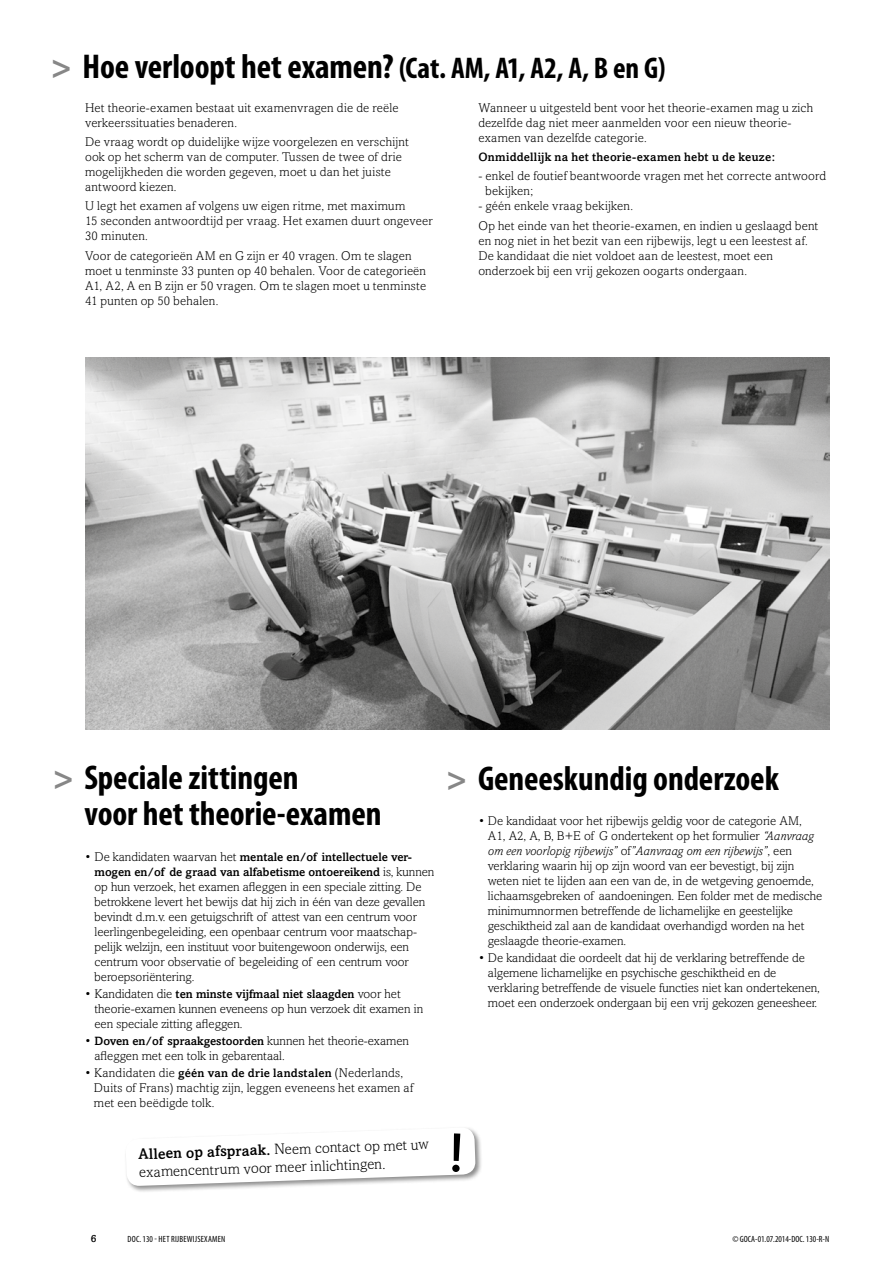
<style>
.page{position:relative;width:893px;height:1263px;background:#fff}
.page>*{position:absolute;margin:0;border:0;box-sizing:border-box;transform-origin:0 0}
.t1{font:700 condensed 34.5px "Myriad Pro";letter-spacing:-.005em;color:#000}
.t2{font:300 15px/18px "Amasis";color:#000}
.t3{font:300 12.75px/15px "Amasis";color:#000}
.t4{font:500 12px/15px "Amasis";color:#000}
.t5{font:500 12px "Amasis";letter-spacing:.02em;color:#000}
.t6{font:500 10.5px "Amasis";color:#000}
.t7{font:condensed 9px "Myriad Pro";letter-spacing:.015em;color:#000}
.s1{font-stretch:normal;color:#878787}
.s2{font-size:30px}
.s3{font-weight:300;font-size:12.75px}
.s4{font-weight:500;font-size:12px}
.s5{font-style:italic}
.s6{font-weight:500}
</style>
<div class="page">
<img style="left:85px;top:357px;width:744px;height:372px">
<div style="left:124px;top:1126px;width:359px;height:67px;background:#000;opacity:.45"></div>
<svg style="left:125px;top:1127px;width:351px;height:59px"></svg>
<h1 class="t1" style="left:51px;top:48px;width:616px"><span class="s1">&gt;</span> H oe verloopt het examen? <span class="s2">(Cat. AM, A1, A2, A, B en G)</span></h1>
<p class="t3" style="left:85px;top:100px;width:315px">Het theorie-examen bestaat uit examenvragen die de reële verkeerssituaties benaderen.</p>
<p class="t3" style="left:85px;top:134px;width:325px">De vraag wordt op duidelijke wijze voorgelezen en verschijnt ook op het scherm van de computer. Tussen de twee of drie mogelijkheden die worden gegeven, moet u dan het juiste antwoord kiezen.</p>
<p class="t3" style="left:85px;top:198px;width:349px">U legt het examen af volgens uw eigen ritme, met maximum<br>15 seconden antwoordtijd per vraag. Het examen duurt ongeveer<br>30 minuten.</p>
<p class="t3" style="left:85px;top:248px;width:343px">Voor de categorieën AM en G zijn er 40 vragen. Om te slagen moet u tenminste 33 punten op 40 behalen. Voor de categorieën A1, A2, A en B zijn er 50 vragen. Om te slagen moet u tenminste 41 punten op 50 behalen.</p>
<p class="t3" style="left:478px;top:100px;width:336px">Wanneer u uitgesteld bent voor het theorie-examen mag u zich dezelfde dag niet meer aanmelden voor een nieuw theorie&shy;examen van dezelfde categorie.</p>
<p class="t5" style="left:478px;top:150px;width:298px">Onmiddellijk na het theorie-examen hebt u de keuze:</p>
<p class="t3" style="left:486px;top:169px;width:342px;text-indent:-7px">- enkel de foutief beantwoorde vragen met het correcte antwoord bekijken;</p>
<p class="t3" style="left:478px;top:196px;width:341px;line-height:19.2px">- géén enkele vraag bekijken.<br>Op het einde van het theorie-examen, en indien u geslaagd bent</p>
<p class="t3" style="left:478px;top:233px;width:331px">en nog niet in het bezit van een rijbewijs, legt u een leestest af.<br>De kandidaat die niet voldoet aan de leestest, moet een onderzoek bij een vrij gekozen oogarts ondergaan.</p>
<h1 class="t1" style="left:53px;top:758px;width:247px"><span class="s1">&gt;</span> Speciale zittingen</h1>
<h1 class="t1" style="left:446px;top:759px;width:334px"><span class="s1">&gt;</span> Geneeskundig onderzoek</h1>
<h1 class="t1" style="left:85px;top:794px;width:298px">voor het theorie-examen</h1>
<p class="t4" style="left:95px;top:849px;width:341px;text-indent:-10px"><span class="s3">• De kandidaten waarvan het</span> mentale en/of intellectuele ver&shy;mogen en/of de graad van alfabetisme ontoereikend <span class="s3">is, kunnen</span></p>
<p class="t3" style="left:95px;top:879px;width:332px">op hun verzoek, het examen afleggen in een speciale zitting. De betrokkene levert het bewijs dat hij zich in één van deze gevallen bevindt d.m.v. een getuigschrift of attest van een centrum voor leerlingenbegeleiding, een openbaar centrum voor maatschap&shy;pelijk welzijn, een instituut voor buitengewoon onderwijs, een centrum voor observatie of begeleiding of een centrum voor beroepsoriëntering.</p>
<p class="t4" style="left:85px;top:986px;width:317px"><span class="s3">• Kandidaten die</span> ten minste vijfmaal niet slaagden <span class="s3">voor het</span></p>
<p class="t3" style="left:94px;top:1001px;width:330px">theorie-examen kunnen eveneens op hun verzoek dit examen in een speciale zitting afleggen.</p>
<p class="t4" style="left:85px;top:1033px;width:326px"><span class="s3">•</span> Doven en/of spraakgestoorden <span class="s3">kunnen het theorie-examen</span></p>
<p class="t3" style="left:95px;top:1048px;width:192px">afleggen met een tolk in gebarentaal.</p>
<p class="t3" style="left:94px;top:1065px;width:321px;text-indent:-9px">• Kandidaten die <span class="s4">géén van de drie landstalen</span> (Nederlands,<br>Duits of Frans) machtig zijn, leggen eveneens het examen af met een beëdigde tolk.</p>
<p class="t3" style="left:488px;top:813px;width:336px;text-indent:-10px">• De kandidaat voor het rijbewijs geldig voor de categorie AM, A1, A2, A, B, B+E of G ondertekent op het formulier <span class="s5">“Aanvraag om een voorlopig rijbewijs”</span> of<span class="s5">”Aanvraag om een rijbewijs”</span>, een verklaring waarin hij op zijn woord van eer bevestigt, bij zijn weten niet te lijden aan een van de, in de wetgeving genoemde, lichaamsgebreken of aandoeningen. Een folder met de medische minimumnormen betreffende de lichamelijke en geestelijke geschiktheid zal aan de kandidaat overhandigd worden na het geslaagde theorie-examen.</p>
<p class="t3" style="left:488px;top:950px;width:333px;text-indent:-10px">• De kandidaat die oordeelt dat hij de verklaring betreffende de algemene lichamelijke en psychische geschiktheid en de verklaring betreffende de visuele functies niet kan ondertekenen, moet een onderzoek ondergaan bij een vrij gekozen geneesheer.</p>
<p class="t2" style="left:138px;top:1145px;width:292px;rotate:-2deg"><span class="s6">Alleen op afspraak.</span> Neem contact op met uw examencentrum voor meer inlichtingen.</p>
<p class="t6" style="left:91px;top:1232px;width:7px">6</p>
<p class="t7" style="left:128px;top:1234px;width:98px">DOC. 130 - HET RIJBEWIJSEXAMEN</p>
<p class="t7" style="left:732px;top:1234px;width:98px">© GOCA-01.07.2014-DOC. 130-R-N</p>
</div>
